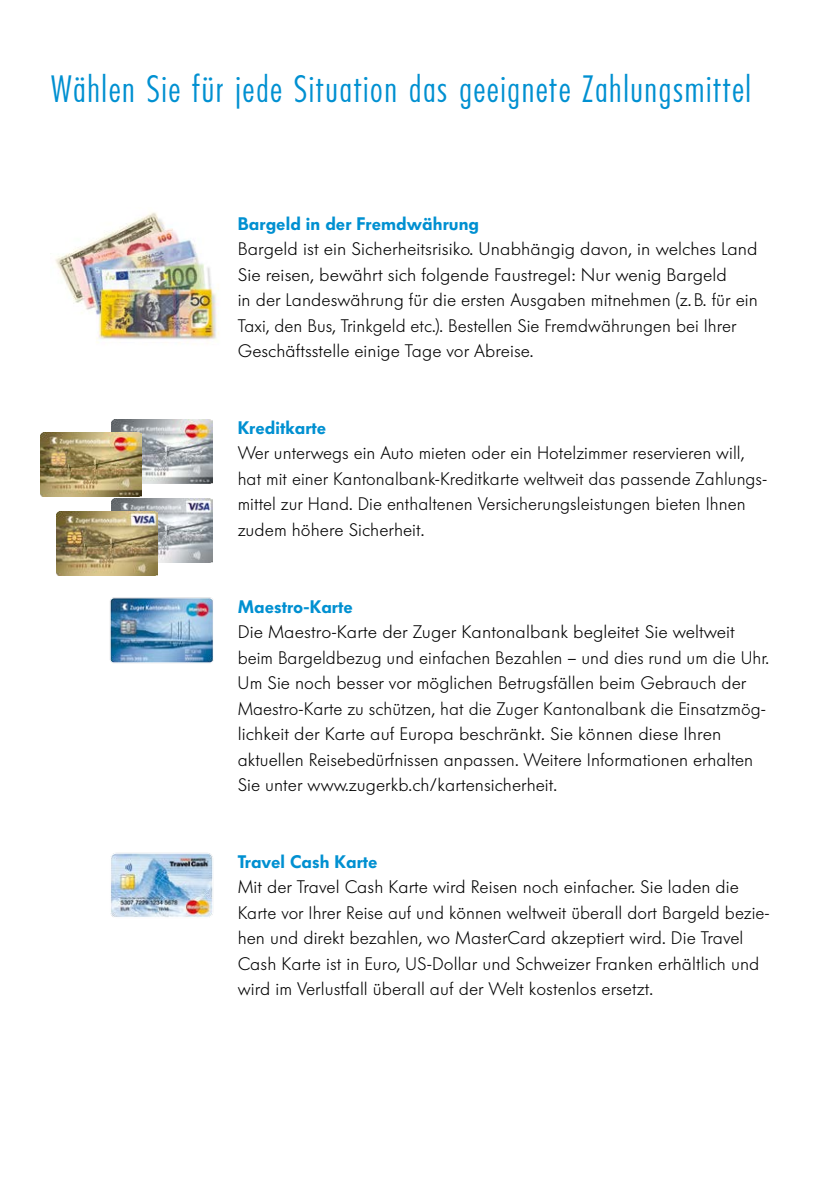
<style>
.page{position:relative;width:840px;height:1191px;background:#fff}
.page>*{position:absolute;margin:0;border:0;box-sizing:border-box;transform-origin:0 0}
.t1{font:300 38px "Futura Condensed BQ";letter-spacing:.04em;color:#0090d1}
.t2{font:300 18px/25.6px "Futura BQ";letter-spacing:.005em;color:#000}
.t3{font:600 18px "Futura BQ";letter-spacing:.005em;color:#0090d1}
</style>
<div class="page">
<img style="left:55px;top:212px;width:164px;height:131px">
<img style="left:110px;top:853px;width:103px;height:64px">
<img style="left:110px;top:597px;width:104px;height:66px">
<img style="left:111px;top:498px;width:101px;height:64px">
<img style="left:56px;top:511px;width:101px;height:64px">
<img style="left:111px;top:419px;width:101px;height:64px">
<img style="left:40px;top:432px;width:101px;height:64px">
<h1 class="t1" style="left:51px;top:68px;width:701px">Wählen Sie für jede Situation das geeignete Zahlungsmittel</h1>
<p class="t3" style="left:237px;top:212px;width:243px">Bargeld in der Fremdwährung</p>
<p class="t2" style="left:237px;top:236px;width:521px">Bargeld ist ein Sicherheitsrisiko. Unabhängig davon, in welches Land Sie reisen, bewährt sich folgende Faustregel: Nur wenig Bargeld<br>in der Landeswährung für die ersten Ausgaben mitnehmen (z. B. für ein Taxi, den Bus, Trinkgeld etc.). Bestellen Sie Fremdwährungen bei Ihrer Geschäftsstelle einige Tage vor Abreise.</p>
<p class="t3" style="left:237px;top:416px;width:90px">Kreditkarte</p>
<p class="t2" style="left:237px;top:440px;width:531px">Wer unterwegs ein Auto mieten oder ein Hotelzimmer reservieren will, hat mit einer Kantonalbank-Kreditkarte weltweit das passende Zahlungs&shy;mittel zur Hand. Die enthaltenen Versicherungsleistungen bieten Ihnen zudem höhere Sicherheit.</p>
<p class="t3" style="left:237px;top:594px;width:116px">Maestro-Karte</p>
<p class="t2" style="left:237px;top:619px;width:532px">Die Maestro-Karte der Zuger Kantonalbank begleitet Sie weltweit beim Bargeldbezug und einfachen Bezahlen – und dies rund um die Uhr.<br>Um Sie noch besser vor möglichen Betrugsfällen beim Gebrauch der Maestro-Karte zu schützen, hat die Zuger Kantonalbank die Einsatzmög&shy;lichkeit der Karte auf Europa beschränkt. Sie können diese Ihren aktuellen Reisebedürfnissen anpassen. Weitere Informationen erhalten Sie unter www.zugerkb.ch/kartensicherheit.</p>
<p class="t3" style="left:237px;top:849px;width:141px">Travel Cash Karte</p>
<p class="t2" style="left:237px;top:874px;width:533px">Mit der Travel Cash Karte wird Reisen noch einfacher. Sie laden die Karte vor Ihrer Reise auf und können weltweit überall dort Bargeld bezie&shy;hen und direkt bezahlen, wo MasterCard akzeptiert wird. Die Travel Cash Karte ist in Euro, US-Dollar und Schweizer Franken erhältlich und wird im Verlustfall überall auf der Welt kostenlos ersetzt.</p>
</div>
